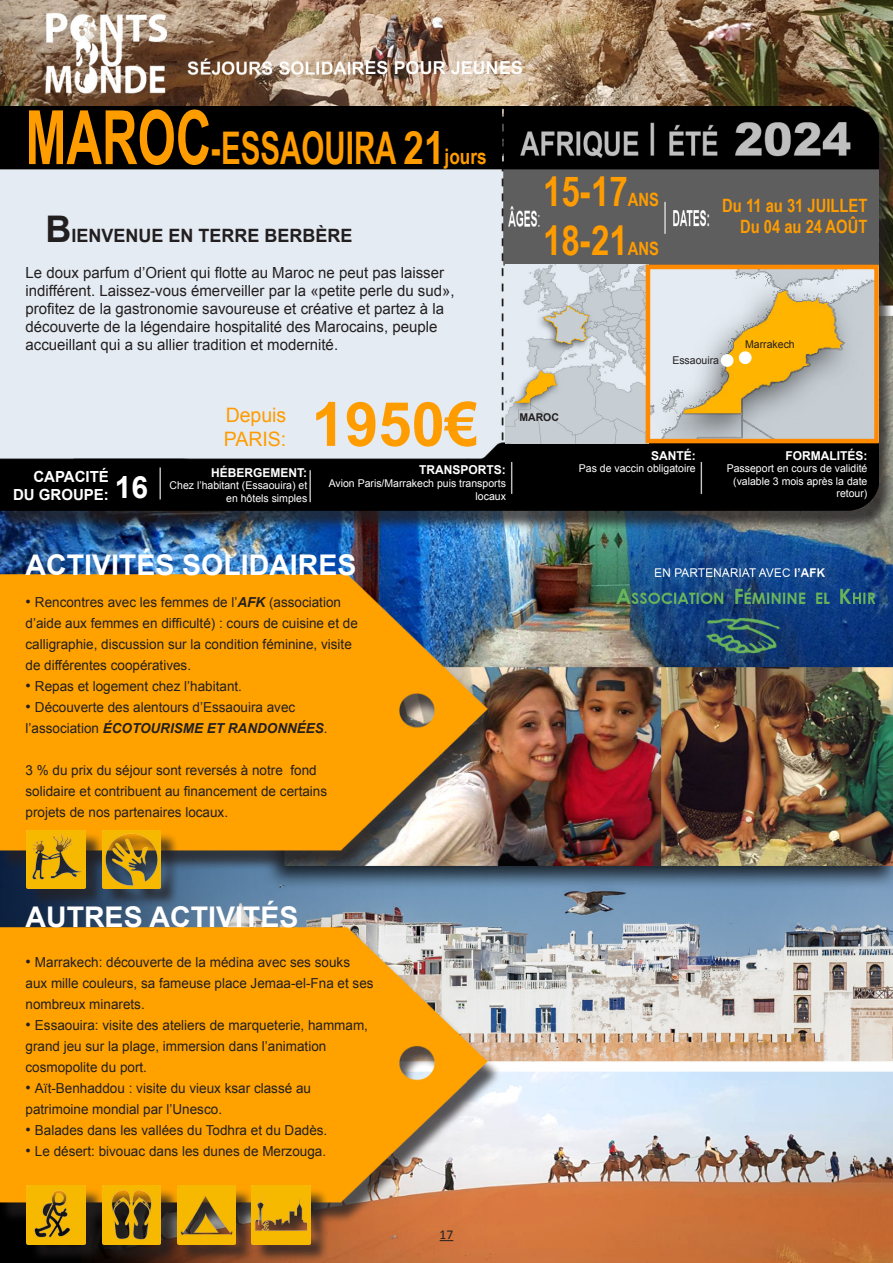
<style>
.page{position:relative;width:893px;height:1263px;background:#fff}
.page>*{position:absolute;margin:0;border:0;box-sizing:border-box;transform-origin:0 0}
.t1{font:700 61.2px "Arial";color:#ff9c00}
.t2{font:700 45px "Arial Narrow";color:#ff9c00;scale:.8 1}
.t3{font:700 41.25px "Arial Narrow";color:#ff9c00}
.t4{font:700 30.6px "Arial";color:#fff}
.t5{font:700 28.5px "Arial";color:#fff}
.t6{font:700 21.45px "Arial Narrow";color:#ff9c00}
.t7{font:19.95px "Arial";color:#ff9c00}
.t8{font:700 18.3px "Arial Narrow";color:#ff9c00}
.t9{font:700 18.3px "Arial";color:#231f20}
.t10{font:15.3px/18px "Arial";color:#231f20}
.t11{font:700 15.3px "Arial";color:#fff}
.t12{font:13.8px/21px "Arial";color:#231f20}
.t13{font:13.5px "Calibri";color:#231f20}
.t14{font:700 12.3px "Arial";color:#fff}
.t15{font:10.65px/12.6px "Arial";color:#fff;text-align:right}
.t16{font:10.65px "Arial";color:#231f20}
.t17{font:700 10.65px "Arial";color:#231f20}
.s1{font-size:75px}
.s2{font-size:45.9px}
.s3{font-size:36.75px}
.s4{font-size:15.3px}
.s5{font-weight:700;font-style:italic}
</style>
<div class="page">
<img style="left:0;top:0;width:893px;height:1263px">
<svg style="left:440px;top:1240px;width:13px;height:1px"></svg>
<div style="left:0;top:111px;width:893px;height:420px;background:#231f20;opacity:.75"></div>
<img style="left:0;top:106px;width:879px;height:404px">
<div style="left:0;top:580px;width:502px;height:291px;background:#231f20;opacity:.75"></div>
<img style="left:0;top:575px;width:506px;height:275px">
<div style="left:0;top:932px;width:502px;height:291px;background:#231f20;opacity:.75"></div>
<img style="left:0;top:927px;width:506px;height:275px">
<div style="left:29px;top:832px;width:75px;height:75px;background:#231f20;opacity:.75"></div>
<img style="left:27px;top:830px;width:58px;height:59px">
<div style="left:29px;top:1188px;width:75px;height:75px;background:#231f20;opacity:.75"></div>
<img style="left:27px;top:1186px;width:58px;height:58px">
<div style="left:104px;top:1188px;width:75px;height:75px;background:#231f20;opacity:.75"></div>
<img style="left:102px;top:1186px;width:59px;height:58px">
<div style="left:179px;top:1188px;width:76px;height:75px;background:#231f20;opacity:.75"></div>
<img style="left:177px;top:1186px;width:59px;height:58px">
<div style="left:254px;top:1188px;width:75px;height:75px;background:#231f20;opacity:.75"></div>
<img style="left:252px;top:1186px;width:58px;height:58px">
<div style="left:104px;top:832px;width:76px;height:75px;background:#231f20;opacity:.75"></div>
<img style="left:102px;top:830px;width:59px;height:59px">
<img style="left:506px;top:265px;width:140px;height:178px">
<img style="left:651px;top:270px;width:223px;height:168px">
<div style="left:646px;top:265px;width:233px;height:178px;border:4px solid #ff8a00"></div>
<div style="left:721px;top:355px;width:12px;height:11px;background:#fff;border-radius:50%"></div>
<div style="left:721px;top:354px;width:12px;height:13px;border:2px solid #fff;border-radius:50%"></div>
<div style="left:740px;top:352px;width:11px;height:11px;background:#fff;border-radius:50%"></div>
<div style="left:739px;top:351px;width:13px;height:13px;border:2px solid #fff;border-radius:50%"></div>
<p class="t2" style="left:26px;top:114px;width:465px"><span class="s1">MAROC</span>-ESSAOUIRA</p>
<p class="t6" style="left:404px;top:140px;width:85px"><span class="s2">21</span>jours</p>
<p class="t9" style="left:46px;top:224px;width:309px"><span class="s3">B</span>IENVENUE EN TERRE BERBÈRE</p>
<p class="t10" style="left:26px;top:264px;width:431px">Le doux parfum d’Orient qui flotte au Maroc ne peut pas laisser indifférent. Laissez-vous émerveiller par la «petite perle du sud», profitez de la gastronomie savoureuse et créative et partez à la découverte de la légendaire hospitalité des Marocains, peuple accueillant qui a su allier tradition et modernité.</p>
<p class="t3" style="left:543px;top:161px;width:86px">15-17</p>
<p class="t8" style="left:628px;top:186px;width:33px">ANS</p>
<p class="t3" style="left:543px;top:209px;width:86px">18-21</p>
<p class="t8" style="left:628px;top:235px;width:33px">ANS</p>
<p class="t8" style="left:722px;top:191px;width:147px">Du 11 au 31 JUILLET</p>
<p class="t8" style="left:740px;top:213px;width:129px">Du 04 au 24 AOÛT</p>
<p class="t16" style="left:672px;top:354px;width:48px">Essaouira</p>
<p class="t16" style="left:745px;top:337px;width:51px">Marrakech</p>
<p class="t11" style="left:33px;top:467px;width:77px">CAPACITÉ</p>
<p class="t11" style="left:13px;top:485px;width:97px">DU GROUPE:</p>
<p class="t4" style="left:115px;top:467px;width:35px">16</p>
<p class="t7" style="left:226px;top:402px;width:62px">Depuis</p>
<p class="t7" style="left:224px;top:426px;width:64px">PARIS:</p>
<p class="t14" style="left:211px;top:464px;width:97px">HÉBERGEMENT:</p>
<p class="t15" style="left:170px;top:479px;width:139px">Chez l’habitant (Essaouira) et en hôtels simples</p>
<p class="t1" style="left:312px;top:384px;width:168px">1950€</p>
<p class="t14" style="left:419px;top:462px;width:88px">TRANSPORTS:</p>
<p class="t15" style="left:329px;top:477px;width:179px">Avion Paris/Marrakech puis transports locaux</p>
<p class="t17" style="left:519px;top:410px;width:41px">MAROC</p>
<p class="t14" style="left:651px;top:447px;width:46px">SANTÉ:</p>
<p class="t15" style="left:579px;top:462px;width:118px">Pas de vaccin obligatoire</p>
<p class="t14" style="left:785px;top:447px;width:83px">FORMALITÉS:</p>
<p class="t15" style="left:727px;top:462px;width:142px">Passeport en cours de validité (valable 3 mois après la date retour)</p>
<p class="t5" style="left:26px;top:546px;width:332px">ACTIVITÉS SOLIDAIRES</p>
<p class="t12" style="left:26px;top:591px;width:334px"><span class="s4">•</span> Rencontres avec les femmes de l’<span class="s5">AFK</span> (association d’aide aux femmes en difficulté) : cours de cuisine et de calligraphie, discussion sur la condition féminine, visite de différentes coopératives.</p>
<p class="t12" style="left:26px;top:675px;width:218px"><span class="s4">•</span> Repas et logement chez l’habitant.</p>
<p class="t12" style="left:26px;top:696px;width:304px"><span class="s4">•</span> Découverte des alentours d’Essaouira avec l’association <span class="s5">ÉCOTOURISME ET RANDONNÉES</span>.</p>
<p class="t12" style="left:26px;top:759px;width:303px">3 % du prix du séjour sont reversés à notre fond solidaire et contribuent au financement de certains projets de nos partenaires locaux.</p>
<p class="t5" style="left:26px;top:898px;width:274px">AUTRES ACTIVITÉS</p>
<p class="t12" style="left:26px;top:952px;width:350px"><span class="s4">•</span> Marrakech: découverte de la médina avec ses souks aux mille couleurs, sa fameuse place Jemaa-el-Fna et ses nombreux minarets.</p>
<p class="t12" style="left:26px;top:1015px;width:344px"><span class="s4">•</span> Essaouira: visite des ateliers de marqueterie, hammam, grand jeu sur la plage, immersion dans l’animation cosmopolite du port.</p>
<p class="t12" style="left:26px;top:1078px;width:287px"><span class="s4">•</span> Aït-Benhaddou : visite du vieux ksar classé au patrimoine mondial par l’Unesco.</p>
<p class="t12" style="left:26px;top:1120px;width:303px"><span class="s4">•</span> Balades dans les vallées du Todhra et du Dadès.</p>
<p class="t12" style="left:26px;top:1141px;width:302px"><span class="s4">•</span> Le désert: bivouac dans les dunes de Merzouga.</p>
<p class="t13" style="left:440px;top:1226px;width:15px">17</p>
</div>
